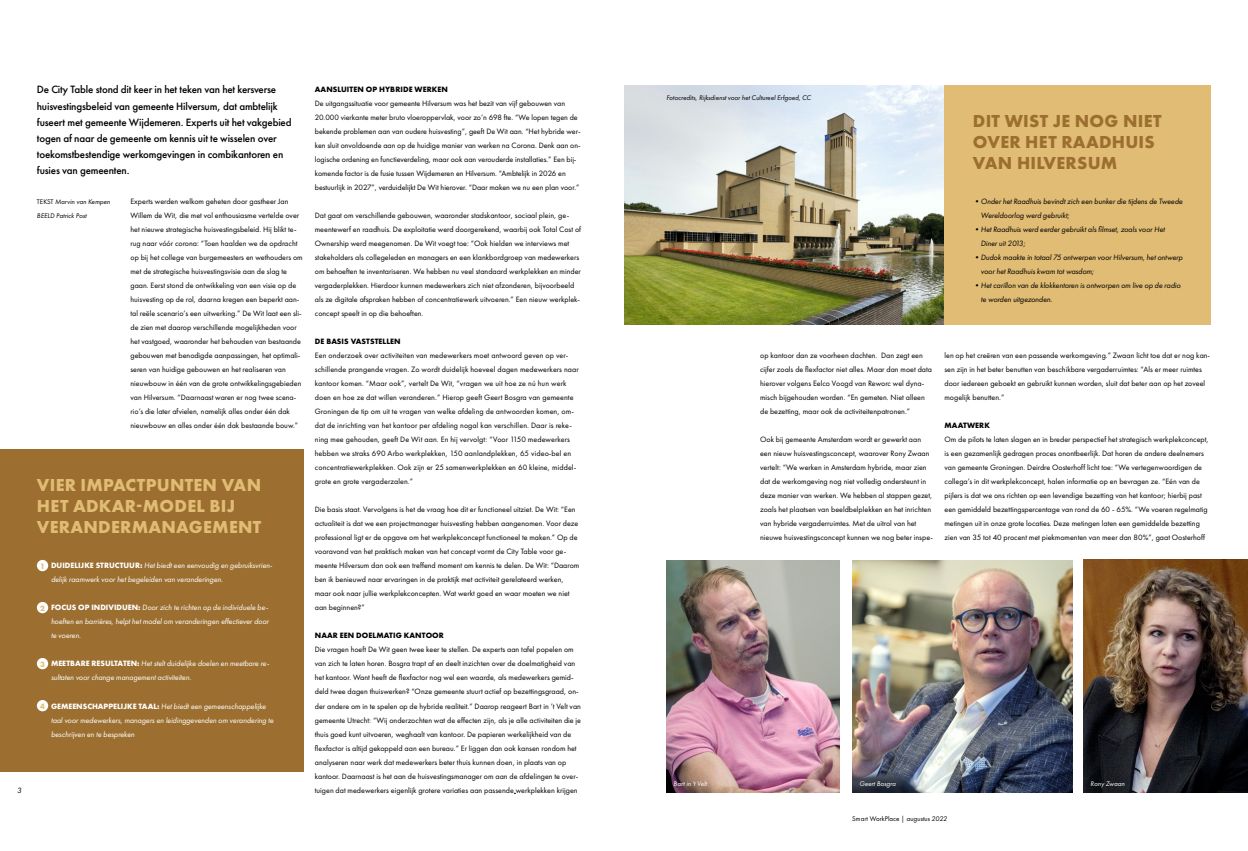
<style>
.page{position:relative;width:1248px;height:851px;background:#fff}
.page>*{position:absolute;margin:0;border:0;box-sizing:border-box;transform-origin:0 0}
.t1{font:700 18px/21px "Futura PT";letter-spacing:.015em;color:#e1bc74}
.t2{font:700 18px/21px "Futura PT";letter-spacing:.015em;color:#9c6f30}
.t3{font:500 11px/16px "Futura PT";letter-spacing:-.015em;color:#000}
.t4{font:8px/14px "Futura PT";color:#000}
.t5{font:italic 8px/14px "Futura PT";letter-spacing:-.01em;color:#fff}
.t6{font:italic 8px/14px "Futura PT";letter-spacing:-.01em;color:#000}
.t7{font:700 8px "Futura PT";letter-spacing:.01em;color:#000}
.t8{font:italic 7px/14px "Futura PT";color:#000}
.t9{font:italic 7px "Futura PT";color:#fff}
.t10{font:7px "Futura PT";color:#000}
.s1{font-style:normal}
.s2{font-weight:700;font-style:normal;color:#e1bc74}
.s3{font-weight:700;font-style:normal}
.s4{font-style:italic}
</style>
<div class="page">
<img style="left:1083px;top:560px;width:164px;height:232px">
<img style="left:666px;top:560px;width:173px;height:232px">
<img style="left:852px;top:560px;width:219px;height:232px">
<img style="left:624px;top:85px;width:320px;height:239px">
<div style="left:0;top:449px;width:303px;height:322px;background:#9c6f30"></div>
<div style="left:37px;top:559px;width:11px;height:12px;background:#fff;border-radius:50%"></div>
<div style="left:37px;top:601px;width:11px;height:12px;background:#fff;border-radius:50%"></div>
<div style="left:37px;top:657px;width:11px;height:12px;background:#fff;border-radius:50%"></div>
<div style="left:37px;top:699px;width:11px;height:12px;background:#fff;border-radius:50%"></div>
<div style="left:944px;top:85px;width:266px;height:239px;background:#e1bc74"></div>
<p class="t6" style="left:17px;top:782px;width:6px">3</p>
<p class="t3" style="left:37px;top:82px;width:256px">De City Table stond dit keer in het teken van het kersverse huisvestingsbeleid van gemeente Hilversum, dat ambtelijk fuseert met gemeente Wijdemeren. Experts uit het vakgebied togen af naar de gemeente om kennis uit te wisselen over toekomstbestendige werkomgevingen in combikantoren en fusies van gemeenten.</p>
<p class="t4" style="left:130px;top:194px;width:174px">Experts werden welkom geheten door gastheer Jan Willem de Wit, die met vol enthousiasme vertelde over het nieuwe strategische huisvestingsbeleid. Hij blikt te&shy;rug naar vóór corona: “Toen haalden we de opdracht op bij het college van burgemeesters en wethouders om met de strategische huisvestingsvisie aan de slag te gaan. Eerst stond de ontwikkeling van een visie op de huisvesting op de rol, daarna kregen een beperkt aan&shy;tal reële scenario’s een uitwerking.” De Wit laat een sli&shy;de zien met daarop verschillende mogelijkheden voor het vastgoed, waaronder het behouden van bestaande gebouwen met benodigde aanpassingen, het optimali&shy;seren van huidige gebouwen en het realiseren van nieuwbouw in één van de grote ontwikkelingsgebieden van Hilversum. “Daarnaast waren er nog twee scena&shy;rio’s die later afvielen, namelijk alles onder één dak nieuwbouw en alles onder één dak bestaande bouw.”</p>
<p class="t8" style="left:37px;top:194px;width:75px"><span class="s1">TEKST</span> Marvin van Kempen<br>BEELD Patrick Post</p>
<h1 class="t1" style="left:37px;top:474px;width:226px">VIER IMPACTPUNTEN VAN<br>HET ADKAR-MODEL BIJ<br>VERANDERMANAGEMENT</h1>
<p class="t5" style="left:51px;top:558px;width:223px;text-indent:-11px"><span class="s2">1</span> <span class="s3">DUIDELIJKE STRUCTUUR:</span> Het biedt een eenvoudig en gebruiksvrien&shy;delijk raamwerk voor het begeleiden van veranderingen.</p>
<p class="t5" style="left:51px;top:600px;width:219px;text-align:justify;text-indent:-11px"><span class="s2">2</span> <span class="s3">FOCUS OP INDIVIDUEN:</span> Door zich te richten op de individuele be&shy;hoeften en barrières, helpt het model om veranderingen effectiever door te voeren.</p>
<p class="t5" style="left:51px;top:656px;width:220px;text-indent:-11px"><span class="s2">3</span> <span class="s3">MEETBARE RESULTATEN:</span> Het stelt duidelijke doelen en meetbare re&shy;sultaten voor change management activiteiten.</p>
<p class="t5" style="left:51px;top:698px;width:224px;text-indent:-11px"><span class="s2">4</span> <span class="s3">GEMEENSCHAPPELIJKE TAAL:</span> Het biedt een gemeenschappelijke taal voor medewerkers, managers en leidinggevenden om verandering te beschrijven en te bespreken</p>
<p class="t7" style="left:315px;top:84px;width:135px">AANSLUITEN OP HYBRIDE WERKEN</p>
<p class="t4" style="left:315px;top:96px;width:267px">De uitgangssituatie voor gemeente Hilversum was het bezit van vijf gebouwen van 20.000 vierkante meter bruto vloeroppervlak, voor zo’n 698 fte. “We lopen tegen de bekende problemen aan van oudere huisvesting”, geeft De Wit aan. “Het hybride wer&shy;ken sluit onvoldoende aan op de huidige manier van werken na Corona. Denk aan on&shy;logische ordening en functieverdeling, maar ook aan verouderde installaties.” Een bij&shy;komende factor is de fusie tussen Wijdemeren en Hilversum. “Ambtelijk in 2026 en bestuurlijk in 2027”, verduidelijkt De Wit hierover. “Daar maken we nu een plan voor.”</p>
<p class="t4" style="left:315px;top:208px;width:268px">Dat gaat om verschillende gebouwen, waaronder stadskantoor, sociaal plein, ge&shy;meentewerf en raadhuis. De exploitatie werd doorgerekend, waarbij ook Total Cost of Ownership werd meegenomen. De Wit voegt toe: “Ook hielden we interviews met stakeholders als collegeleden en managers en een klankbordgroep van medewerkers om behoeften te inventariseren. We hebben nu veel standaard werkplekken en minder vergaderplekken. Hierdoor kunnen medewerkers zich niet afzonderen, bijvoorbeeld als ze digitale afspraken hebben of concentratiewerk uitvoeren.” Een nieuw werkplek&shy;concept speelt in op die behoeften.</p>
<p class="t7" style="left:315px;top:336px;width:87px">DE BASIS VASTSTELLEN</p>
<p class="t4" style="left:315px;top:348px;width:265px">Een onderzoek over activiteiten van medewerkers moet antwoord geven op ver&shy;schillende prangende vragen. Zo wordt duidelijk hoeveel dagen medewerkers naar kantoor komen. “Maar ook”, vertelt De Wit, “vragen we uit hoe ze nú hun werk doen en hoe ze dat willen veranderen.” Hierop geeft Geert Bosgra van gemeente Groningen de tip om uit te vragen van welke afdeling de antwoorden komen, om&shy;dat de inrichting van het kantoor per afdeling nogal kan verschillen. Daar is reke&shy;ning mee gehouden, geeft De Wit aan. En hij vervolgt: “Voor 1150 medewerkers hebben we straks 690 Arbo werkplekken, 150 aanlandplekken, 65 video-bel en concentratiewerkplekken. Ook zijn er 25 samenwerkplekken en 60 kleine, middel&shy;grote en grote vergaderzalen.”</p>
<p class="t4" style="left:315px;top:502px;width:266px">Die basis staat. Vervolgens is het de vraag hoe dit er functioneel uitziet. De Wit: “Een actualiteit is dat we een projectmanager huisvesting hebben aangenomen. Voor deze professional ligt er de opgave om het werkplekconcept functioneel te maken.” Op de vooravond van het praktisch maken van het concept vormt de City Table voor ge&shy;meente Hilversum dan ook een treffend moment om kennis te delen. De Wit: “Daarom ben ik benieuwd naar ervaringen in de praktijk met activiteit gerelateerd werken, maar ook naar jullie werkplekconcepten. Wat werkt goed en waar moeten we niet aan beginnen?”</p>
<p class="t7" style="left:315px;top:630px;width:130px">NAAR EEN DOELMATIG KANTOOR</p>
<p class="t4" style="left:315px;top:642px;width:268px">Die vragen hoeft De Wit geen twee keer te stellen. De experts aan tafel popelen om van zich te laten horen. Bosgra trapt af en deelt inzichten over de doelmatigheid van het kantoor. Want heeft de flexfactor nog wel een waarde, als medewerkers gemid&shy;deld twee dagen thuiswerken? “Onze gemeente stuurt actief op bezettingsgraad, on&shy;der andere om in te spelen op de hybride realiteit.” Daarop reageert Bart in ’t Velt van gemeente Utrecht: “Wij onderzochten wat de effecten zijn, als je alle activiteiten die je thuis goed kunt uitvoeren, weghaalt van kantoor. De papieren werkelijkheid van de flexfactor is altijd gekoppeld aan een bureau.” Er liggen dan ook kansen rondom het analyseren naar werk dat medewerkers beter thuis kunnen doen, in plaats van op kantoor. Daarnaast is het aan de huisvestingsmanager om aan de afdelingen te over&shy;tuigen dat medewerkers eigenlijk grotere variaties aan passende werkplekken krijgen</p>
<p class="t8" style="left:666px;top:91px;width:146px">Fotocredits, Rijksdienst voor het Cultureel Erfgoed, CC</p>
<h1 class="t2" style="left:972px;top:110px;width:190px">DIT WIST JE NOG NIET<br>OVER HET RAADHUIS<br>VAN HILVERSUM</h1>
<p class="t6" style="left:980px;top:194px;width:203px;text-indent:-8px">•Onder het Raadhuis bevindt zich een bunker die tijdens de Tweede<br>Wereldoorlog werd gebruikt;</p>
<p class="t6" style="left:980px;top:222px;width:186px;text-indent:-8px">•Het Raadhuis werd eerder gebruikt als filmset, zoals voor Het<br>Diner uit 2013;</p>
<p class="t6" style="left:980px;top:250px;width:203px;text-indent:-8px">•Dudok maakte in totaal 75 ontwerpen voor Hilversum, het ontwerp voor het Raadhuis kwam tot wasdom;</p>
<p class="t6" style="left:980px;top:278px;width:201px;text-indent:-8px">•Het carillon van de klokkentoren is ontworpen om live op de radio te worden uitgezonden.</p>
<p class="t4" style="left:760px;top:348px;width:173px">op kantoor dan ze voorheen dachten. Dan zegt een cijfer zoals de flexfactor niet alles. Maar dan moet data hierover volgens Eelco Voogd van Reworc wel dyna&shy;misch bijgehouden worden. “En gemeten. Niet alleen de bezetting, maar ook de activiteitenpatronen.”</p>
<p class="t4" style="left:760px;top:432px;width:174px">Ook bij gemeente Amsterdam wordt er gewerkt aan een nieuw huisvestingsconcept, waarover Rony Zwaan vertelt: “We werken in Amsterdam hybride, maar zien dat de werkomgeving nog niet volledig ondersteunt in deze manier van werken. We hebben al stappen gezet, zoals het plaatsen van beeldbelplekken en het inrichten van hybride vergaderruimtes. Met de uitrol van het nieuwe huisvestingsconcept kunnen we nog beter inspe-</p>
<p class="t4" style="left:944px;top:348px;width:267px">len op het creëren van een passende werkomgeving.” Zwaan licht toe dat er nog kan&shy;sen zijn in het beter benutten van beschikbare vergaderruimtes: “Als er meer ruimtes door iedereen geboekt en gebruikt kunnen worden, sluit dat beter aan op het zoveel mogelijk benutten.”</p>
<p class="t7" style="left:944px;top:420px;width:47px">MAATWERK</p>
<p class="t4" style="left:944px;top:432px;width:265px">Om de pilots te laten slagen en in breder perspectief het strategisch werkplekconcept, is een gezamenlijk gedragen proces onontbeerlijk. Dat horen de andere deelnemers van gemeente Groningen. Deirdre Oosterhoff licht toe: “We vertegenwoordigen de collega’s in dit werkplekconcept, halen informatie op en bevragen ze. “Eén van de pijlers is dat we ons richten op een levendige bezetting van het kantoor; hierbij past een gemiddeld bezettingspercentage van rond de 60 - 65%. “We voeren regelmatig metingen uit in onze grote locaties. Deze metingen laten een gemiddelde bezetting zien van 35 tot 40 procent met piekmomenten van meer dan 80%”, gaat Oosterhoff</p>
<p class="t9" style="left:673px;top:779px;width:35px">Bart in 't Velt</p>
<p class="t9" style="left:859px;top:779px;width:38px">Geert Bosgra</p>
<p class="t9" style="left:1090px;top:779px;width:36px">Rony Zwaan</p>
<p class="t10" style="left:852px;top:814px;width:96px">Smart WorkPlace | <span class="s4">augustus 2022</span></p>
</div>
